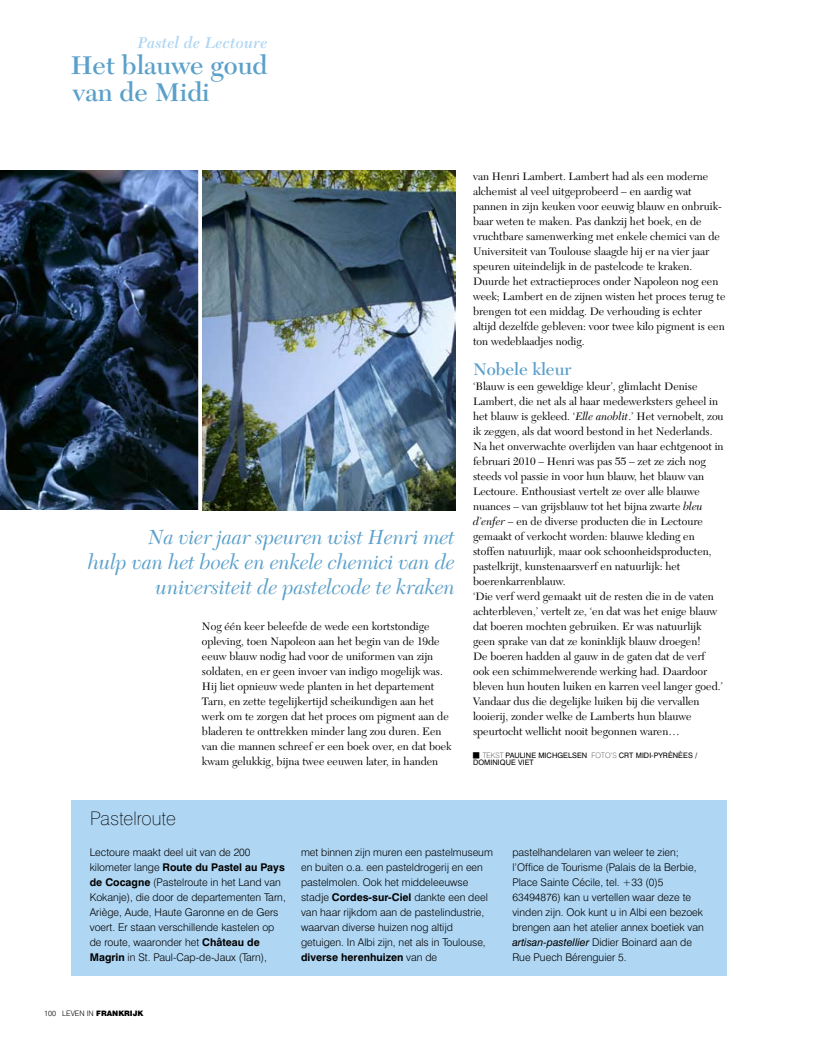
<style>
.page{position:relative;width:815px;height:1053px;background:#fff}
.page>*{position:absolute;margin:0;border:0;box-sizing:border-box;transform-origin:0 0}
.t1{font:600 26.75px/26.9px "New Caledonia";color:#5ba0ca}
.t2{font:italic 21.25px/25px "New Caledonia";letter-spacing:-.01em;color:#5ba0ca;text-align:right}
.t3{font:100 18.75px "Swiss 721 BT";color:#000}
.t4{font:600 17.5px "New Caledonia";color:#5ba0ca}
.t5{font:italic 600 16.25px "New Caledonia";letter-spacing:.01em;color:#afd6f3}
.t6{font:11.25px/15px "New Caledonia";color:#000}
.t7{font:300 10.62px/15px "Swiss 721 BT";color:#000}
.t8{font:7.5px/7.5px "Swiss 721 BT";letter-spacing:.005em;color:#000}
.t9{font:300 7.5px "Swiss 721 BT";color:#000}
.s1{font-style:italic}
.s2{font-weight:100}
.s3{font-weight:700}
.s4{font-weight:400;font-style:italic}
.s5{font-weight:900}
</style>
<div class="page">
<div style="left:71px;top:799px;width:655px;height:176px;background:#afd6f3"></div>
<img style="left:0;top:170px;width:198px;height:339px">
<img style="left:202px;top:170px;width:253px;height:340px">
<svg style="left:198px;top:170px;width:1px;height:340px"></svg>
<h3 class="t5" style="left:138px;top:33px;width:132px">Pastel de Lectoure</h3>
<h1 class="t1" style="left:71px;top:52px;width:198px">Het blauwe goud van de Midi</h1>
<h2 class="t2" style="left:88px;top:525px;width:369px">Na vier jaar speuren wist Henri met<br>hulp van het boek en enkele chemici van de universiteit de pastelcode te kraken</h2>
<h3 class="t3" style="left:90px;top:807px;width:87px">Pastelroute</h3>
<p class="t6" style="left:202px;top:619px;width:251px">Nog één keer beleefde de wede een kortstondige opleving, toen Napoleon aan het begin van de 19de eeuw blauw nodig had voor de uniformen van zijn soldaten, en er geen invoer van indigo mogelijk was.<br>Hij liet opnieuw wede planten in het departement Tarn, en zette tegelijkertijd scheikundigen aan het werk om te zorgen dat het proces om pigment aan de bladeren te onttrekken minder lang zou duren. Een van die mannen schreef er een boek over, en dat boek kwam gelukkig, bijna twee eeuwen later, in handen</p>
<p class="t6" style="left:473px;top:169px;width:254px">van Henri Lambert. Lambert had als een moderne alchemist al veel uitgeprobeerd – en aardig wat pannen in zijn keuken voor eeuwig blauw en onbruik&shy;baar weten te maken. Pas dankzij het boek, en de vruchtbare samenwerking met enkele chemici van de Universiteit van Toulouse slaagde hij er na vier jaar speuren uiteindelijk in de pastelcode te kraken.<br>Duurde het extractieproces onder Napoleon nog een week; Lambert en de zijnen wisten het proces terug te brengen tot een middag. De verhouding is echter altijd dezelfde gebleven: voor twee kilo pigment is een ton wedeblaadjes nodig.</p>
<h3 class="t4" style="left:473px;top:359px;width:100px">Nobele kleur</h3>
<p class="t6" style="left:473px;top:379px;width:252px">‘Blauw is een geweldige kleur’, glimlacht Denise Lambert, die net als al haar medewerksters geheel in het blauw is gekleed. ‘<span class="s1">Elle anoblit</span>.’ Het vernobelt, zou ik zeggen, als dat woord bestond in het Nederlands.<br>Na het onverwachte overlijden van haar echtgenoot in februari 2010 – Henri was pas 55 – zet ze zich nog steeds vol passie in voor hun blauw, het blauw van Lectoure. Enthousiast vertelt ze over alle blauwe nuances – van grijsblauw tot het bijna zwarte <span class="s1">bleu d’enfer</span> – en de diverse producten die in Lectoure gemaakt of verkocht worden: blauwe kleding en stoffen natuurlijk, maar ook schoonheidsproducten, pastelkrijt, kunstenaarsverf en natuurlijk: het boerenkarrenblauw.<br>‘Die verf werd gemaakt uit de resten die in de vaten achterbleven,’ vertelt ze, ‘en dat was het enige blauw dat boeren mochten gebruiken. Er was natuurlijk geen sprake van dat ze koninklijk blauw droegen!<br>De boeren hadden al gauw in de gaten dat de verf ook een schimmelwerende werking had. Daardoor bleven hun houten luiken en karren veel langer goed.’ Vandaar dus die degelijke luiken bij die vervallen looierij, zonder welke de Lamberts hun blauwe speurtocht wellicht nooit begonnen waren…</p>
<p class="t8" style="left:473px;top:751px;width:226px;text-indent:10px"><span class="s2">Tekst</span> PAULINE MICHGELSEN <span class="s2">foto’s</span> CRT MIDI-PYRÈNÈES /<br>DOMINIQUE VIET</p>
<p class="t7" style="left:90px;top:844px;width:198px">Lectoure maakt deel uit van de 200 kilometer lange <span class="s3">Route du Pastel au Pays de Cocagne</span> (Pastelroute in het Land van Kokanje), die door de departementen Tarn, Ariège, Aude, Haute Garonne en de Gers voert. Er staan verschillende kastelen op de route, waaronder het <span class="s3">Château de Magrin</span> in St. Paul-Cap-de-Jaux (Tarn),</p>
<p class="t7" style="left:301px;top:844px;width:193px">met binnen zijn muren een pastelmuseum en buiten o.a. een pasteldrogerij en een pastelmolen. Ook het middeleeuwse stadje <span class="s3">Cordes-sur-Ciel</span> dankte een deel van haar rijkdom aan de pastelindustrie, waarvan diverse huizen nog altijd getuigen. In Albi zijn, net als in Toulouse, <span class="s3">diverse herenhuizen</span> van de</p>
<p class="t7" style="left:512px;top:844px;width:193px">pastelhandelaren van weleer te zien; l’Office de Tourisme (Palais de la Berbie, Place Sainte Cécile, tel. +33 (0)5<br>63494876) kan u vertellen waar deze te vinden zijn. Ook kunt u in Albi een bezoek brengen aan het atelier annex boetiek van <span class="s4">artisan-pastellier</span> Didier Boinard aan de Rue Puech Bérenguier 5.</p>
<p class="t9" style="left:44px;top:1009px;width:101px">100 LEVEN IN <span class="s5">FRANKRIJK</span></p>
</div>
